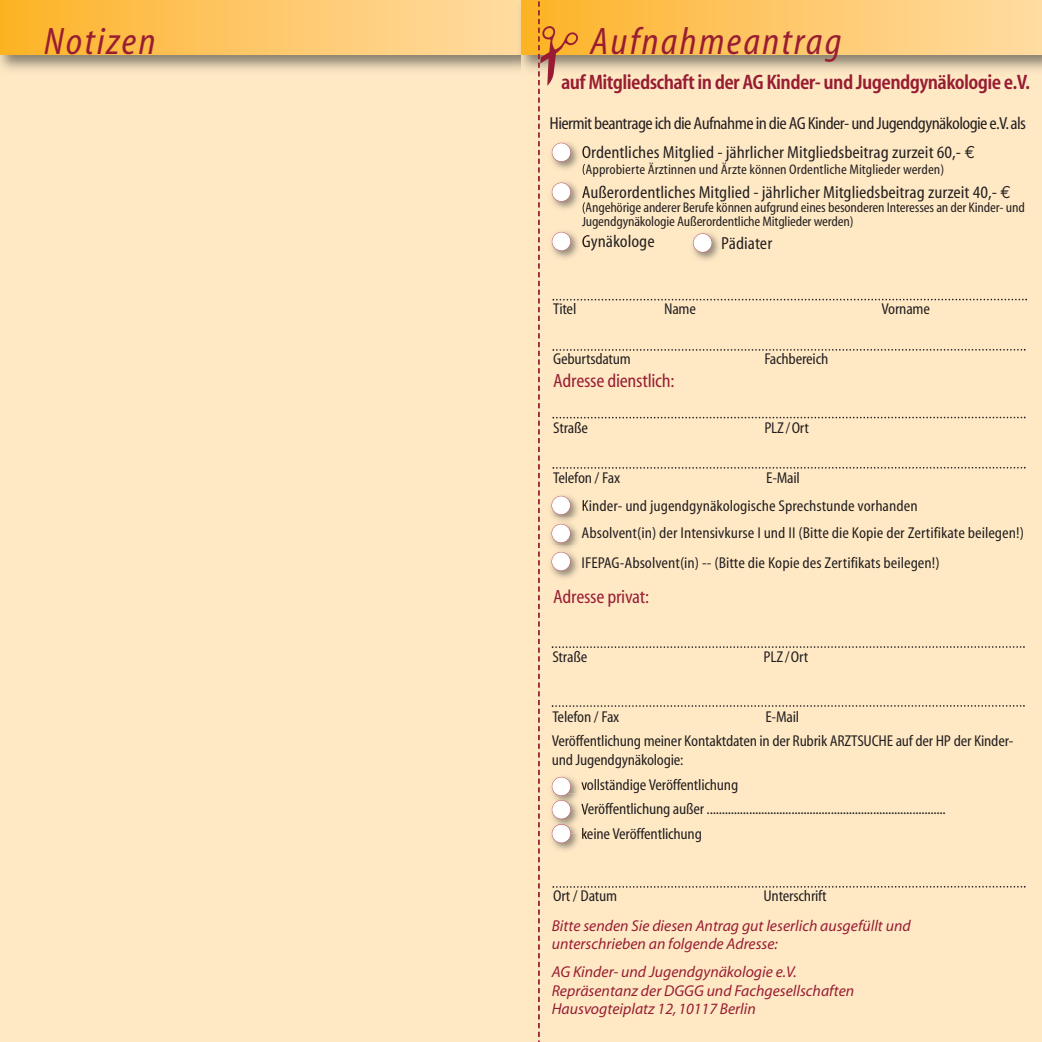
<style>
.page{position:relative;width:1042px;height:1042px;background:#fff}
.page>*{position:absolute;margin:0;border:0;box-sizing:border-box;transform-origin:0 0}
.t1{font:38.5px "D Myriad Cn It";letter-spacing:.05em;color:#981d33}
.t2{font:21px "D Myriad Cn Bd";letter-spacing:-.03em;color:#981d33}
.t3{font:19.25px "D Myriad Cn Rg";letter-spacing:-.015em;color:#981d33}
.t4{font:17.5px/29.1px "D Myriad Cn Rg";letter-spacing:-.035em;color:#231f20}
.t5{font:17.5px "D Myriad Cn Rg";color:#231f20}
.t6{font:15.75px/24.5px "D Myriad Cn Rg";letter-spacing:-.015em;color:#231f20}
.t7{font:15.75px/18.4px "D Myriad Rg It";color:#981d33}
.t8{font:14px/14px "D Myriad Cn Rg";letter-spacing:-.015em;color:#231f20}
.s1{font-family:"Euro Mono"}
</style>
<div class="page">
<div style="left:0;top:0;width:521px;height:1042px;background:#ffe9c5"></div>
<div style="left:0;top:0;width:521px;height:55px;background:linear-gradient(to right,#fdb328,#ffdca5)"></div>
<div style="left:521px;top:0;width:521px;height:1042px;background:#ffe9c5"></div>
<img style="left:513px;top:0;width:529px;height:73px">
<svg style="left:521px;top:0;width:521px;height:55px"></svg>
<svg style="left:533px;top:0;width:494px;height:1042px"></svg>
<h1 class="t1" style="left:44px;top:28px;width:113px">Notizen</h1>
<h1 class="t1" style="left:590px;top:28px;width:253px">Aufnahmeantrag</h1>
<h2 class="t2" style="left:561px;top:75px;width:470px">auf Mitgliedschaft in der AG Kinder- und Jugendgynäkologie e.V.</h2>
<p class="t4" style="left:582px;top:110px;width:446px;text-indent:-32px">Hiermit beantrage ich die Aufnahme in die AG Kinder- und Jugendgynäkologie e.V.als<br>Ordentliches Mitglied - jährlicher Mitgliedsbeitrag zurzeit 60,- <span class="s1">€</span></p>
<p class="t8" style="left:582px;top:163px;width:364px">(Approbierte Ärztinnen und Ärzte können Ordentliche Mitglieder werden)</p>
<p class="t5" style="left:582px;top:186px;width:431px">Außerordentliches Mitglied - jährlicher Mitgliedsbeitrag zurzeit 40,- <span class="s1">€</span></p>
<p class="t8" style="left:582px;top:202px;width:445px">(Angehörige anderer Berufe können aufgrund eines besonderen Interesses an der Kinder- und<br>Jugendgynäkologie Außerordentliche Mitglieder werden)</p>
<p class="t5" style="left:582px;top:235px;width:74px">Gynäkologe</p>
<p class="t5" style="left:721px;top:237px;width:53px">Pädiater</p>
<p class="t6" style="left:553px;top:298px;width:25px">Titel</p>
<p class="t6" style="left:664px;top:298px;width:33px">Name</p>
<p class="t6" style="left:881px;top:298px;width:50px">Vorname</p>
<p class="t6" style="left:553px;top:347px;width:79px">Geburtsdatum</p>
<p class="t6" style="left:764px;top:347px;width:66px">Fachbereich</p>
<p class="t3" style="left:553px;top:373px;width:123px">Adresse dienstlich:</p>
<p class="t6" style="left:553px;top:417px;width:36px">Straße</p>
<p class="t6" style="left:764px;top:417px;width:46px">PLZ/Ort</p>
<p class="t6" style="left:553px;top:467px;width:69px">Telefon / Fax</p>
<p class="t6" style="left:766px;top:467px;width:35px">E-Mail</p>
<p class="t6" style="left:581px;top:494px;width:338px">Kinder- und jugendgynäkologische Sprechstunde vorhanden</p>
<p class="t6" style="left:581px;top:519px;width:444px;line-height:29.8px">Absolvent(in) der Intensivkurse I und II (Bitte die Kopie der Zertifikate beilegen!)<br>IFEPAG-Absolvent(in) -- (Bitte die Kopie des Zertifikats beilegen!)</p>
<p class="t3" style="left:553px;top:589px;width:97px">Adresse privat:</p>
<p class="t6" style="left:552px;top:646px;width:36px">Straße</p>
<p class="t6" style="left:763px;top:646px;width:46px">PLZ/Ort</p>
<p class="t6" style="left:552px;top:705px;width:69px">Telefon / Fax</p>
<p class="t6" style="left:765px;top:705px;width:35px">E-Mail</p>
<p class="t6" style="left:552px;top:732px;width:463px;line-height:19.2px">Veröffentlichung meiner Kontaktdaten in der Rubrik ARZTSUCHE auf der HP der Kinder&shy;und Jugendgynäkologie:</p>
<p class="t6" style="left:581px;top:774px;width:366px">vollständige Veröffentlichung<br>Veröffentlichung außer ............................................................................... keine Veröffentlichung</p>
<p class="t6" style="left:553px;top:884px;width:66px">Ort / Datum</p>
<p class="t6" style="left:763px;top:884px;width:65px">Unterschrift</p>
<p class="t7" style="left:552px;top:918px;width:360px">Bitte senden Sie diesen Antrag gut leserlich ausgefüllt und unterschrieben an folgende Adresse:</p>
<p class="t7" style="left:552px;top:964px;width:304px">AG Kinder- und Jugendgynäkologie e.V.<br>Repräsentanz der DGGG und Fachgesellschaften<br>Hausvogteiplatz 12, 10117 Berlin</p>
</div>
